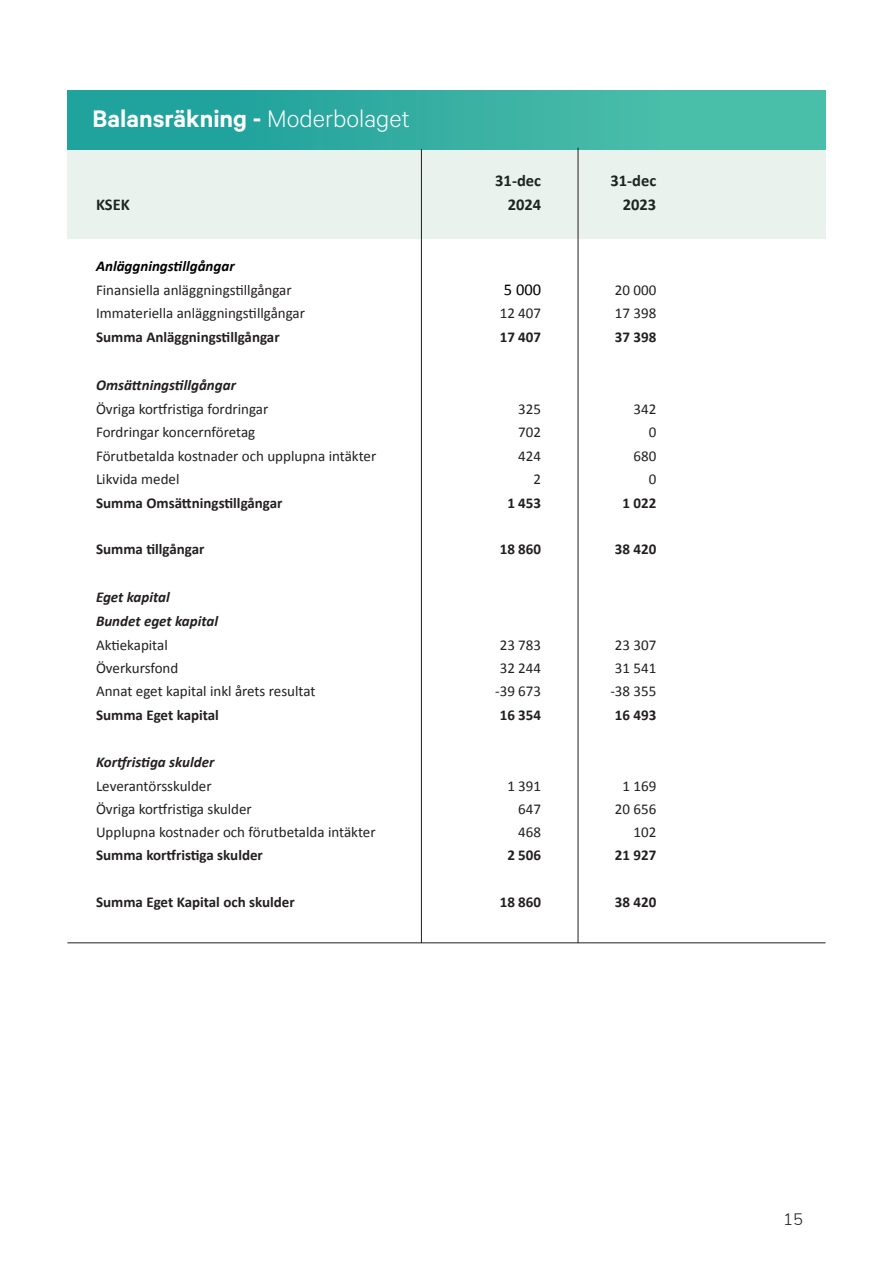
<style>
.page{position:relative;width:893px;height:1263px;background:#fff}
.page>*{position:absolute;margin:0;border:0;box-sizing:border-box;transform-origin:0 0}
.t1{font:600 27px "Calibre";color:#fff}
.t2{font:700 16.5px "Calibri";color:#000}
.t3{font:16.5px "Calibri";color:#000}
.t4{font:300 16.5px "Nunito Sans";color:#231f20}
.t5{font:15px "Calibri";color:#231f20}
.t6{font:700 15px "Calibri";color:#231f20}
.t7{font:italic 700 15px "Calibri";color:#231f20}
.t8{font:italic 700 15px "Calibri";color:#000}
.s1{font-weight:300}
</style>
<div class="page">
<div style="left:67px;top:149px;width:759px;height:90px;background:#eaf2ed"></div>
<div style="left:67px;top:90px;width:759px;height:59px;background:linear-gradient(to right,#1a9e9a,#51c3ac)"></div>
<hr style="left:421px;top:149px;width:1px;height:794px;background:#231f20">
<hr style="left:578px;top:148px;width:1px;height:795px;background:#231f20">
<hr style="left:67px;top:942px;width:759px;height:1px;background:#231f20">
<p class="t1" style="left:93px;top:103px;width:319px">Balansräkning - <span class="s1">Moderbolaget</span></p>
<p class="t2" style="left:495px;top:170px;width:47px">31-dec</p>
<p class="t2" style="left:610px;top:170px;width:47px">31-dec</p>
<p class="t2" style="left:96px;top:195px;width:35px">KSEK</p>
<p class="t2" style="left:508px;top:195px;width:35px">2024</p>
<p class="t2" style="left:623px;top:195px;width:35px">2023</p>
<p class="t8" style="left:96px;top:256px;width:140px">Anläggningstillgångar</p>
<p class="t5" style="left:96px;top:281px;width:197px">Finansiella anläggningstillgångar</p>
<p class="t3" style="left:504px;top:279px;width:39px">5 000</p>
<p class="t5" style="left:615px;top:281px;width:43px">20 000</p>
<p class="t5" style="left:96px;top:304px;width:210px">Immateriella anläggningstillgångar</p>
<p class="t5" style="left:500px;top:304px;width:43px">12 407</p>
<p class="t5" style="left:615px;top:304px;width:43px">17 398</p>
<p class="t6" style="left:96px;top:327px;width:185px">Summa Anläggningstillgångar</p>
<p class="t6" style="left:500px;top:327px;width:43px">17 407</p>
<p class="t6" style="left:615px;top:327px;width:43px">37 398</p>
<p class="t7" style="left:96px;top:376px;width:141px">Omsättningstillgångar</p>
<p class="t5" style="left:96px;top:399px;width:174px">Övriga kortfristiga fordringar</p>
<p class="t5" style="left:518px;top:399px;width:24px">325</p>
<p class="t5" style="left:633px;top:399px;width:24px">342</p>
<p class="t5" style="left:96px;top:423px;width:161px">Fordringar koncernföretag</p>
<p class="t5" style="left:518px;top:423px;width:24px">702</p>
<p class="t5" style="left:649px;top:423px;width:9px">0</p>
<p class="t5" style="left:96px;top:447px;width:282px">Förutbetalda kostnader och upplupna intäkter</p>
<p class="t5" style="left:518px;top:447px;width:24px">424</p>
<p class="t5" style="left:633px;top:447px;width:24px">680</p>
<p class="t5" style="left:96px;top:470px;width:85px">Likvida medel</p>
<p class="t5" style="left:533px;top:470px;width:9px">2</p>
<p class="t5" style="left:649px;top:470px;width:9px">0</p>
<p class="t6" style="left:96px;top:493px;width:188px">Summa Omsättningstillgångar</p>
<p class="t6" style="left:507px;top:493px;width:35px">1 453</p>
<p class="t6" style="left:622px;top:493px;width:35px">1 022</p>
<p class="t6" style="left:96px;top:540px;width:110px">Summa tillgångar</p>
<p class="t6" style="left:500px;top:540px;width:43px">18 860</p>
<p class="t6" style="left:615px;top:540px;width:43px">38 420</p>
<p class="t7" style="left:96px;top:588px;width:75px">Eget kapital</p>
<p class="t7" style="left:96px;top:612px;width:124px">Bundet eget kapital</p>
<p class="t5" style="left:96px;top:636px;width:73px">Aktiekapital</p>
<p class="t5" style="left:500px;top:636px;width:43px">23 783</p>
<p class="t5" style="left:615px;top:636px;width:43px">23 307</p>
<p class="t5" style="left:96px;top:659px;width:84px">Överkursfond</p>
<p class="t5" style="left:500px;top:659px;width:43px">32 244</p>
<p class="t5" style="left:615px;top:659px;width:43px">31 541</p>
<p class="t5" style="left:96px;top:682px;width:221px">Annat eget kapital inkl årets resultat</p>
<p class="t5" style="left:495px;top:682px;width:48px">-39 673</p>
<p class="t5" style="left:610px;top:682px;width:48px">-38 355</p>
<p class="t6" style="left:96px;top:705px;width:124px">Summa Eget kapital</p>
<p class="t6" style="left:500px;top:705px;width:43px">16 354</p>
<p class="t6" style="left:615px;top:705px;width:43px">16 493</p>
<p class="t7" style="left:96px;top:753px;width:120px">Kortfristiga skulder</p>
<p class="t5" style="left:96px;top:776px;width:117px">Leverantörsskulder</p>
<p class="t5" style="left:507px;top:776px;width:35px">1 391</p>
<p class="t5" style="left:622px;top:776px;width:35px">1 169</p>
<p class="t5" style="left:96px;top:799px;width:157px">Övriga kortfristiga skulder</p>
<p class="t5" style="left:518px;top:799px;width:24px">647</p>
<p class="t5" style="left:615px;top:799px;width:43px">20 656</p>
<p class="t5" style="left:96px;top:823px;width:281px">Upplupna kostnader och förutbetalda intäkter</p>
<p class="t5" style="left:518px;top:823px;width:24px">468</p>
<p class="t5" style="left:633px;top:823px;width:24px">102</p>
<p class="t6" style="left:96px;top:846px;width:168px">Summa kortfristiga skulder</p>
<p class="t6" style="left:507px;top:846px;width:35px">2 506</p>
<p class="t6" style="left:615px;top:846px;width:43px">21 927</p>
<p class="t6" style="left:96px;top:892px;width:200px">Summa Eget Kapital och skulder</p>
<p class="t6" style="left:500px;top:892px;width:43px">18 860</p>
<p class="t6" style="left:615px;top:892px;width:43px">38 420</p>
<p class="t4" style="left:783px;top:1208px;width:21px">15</p>
</div>
